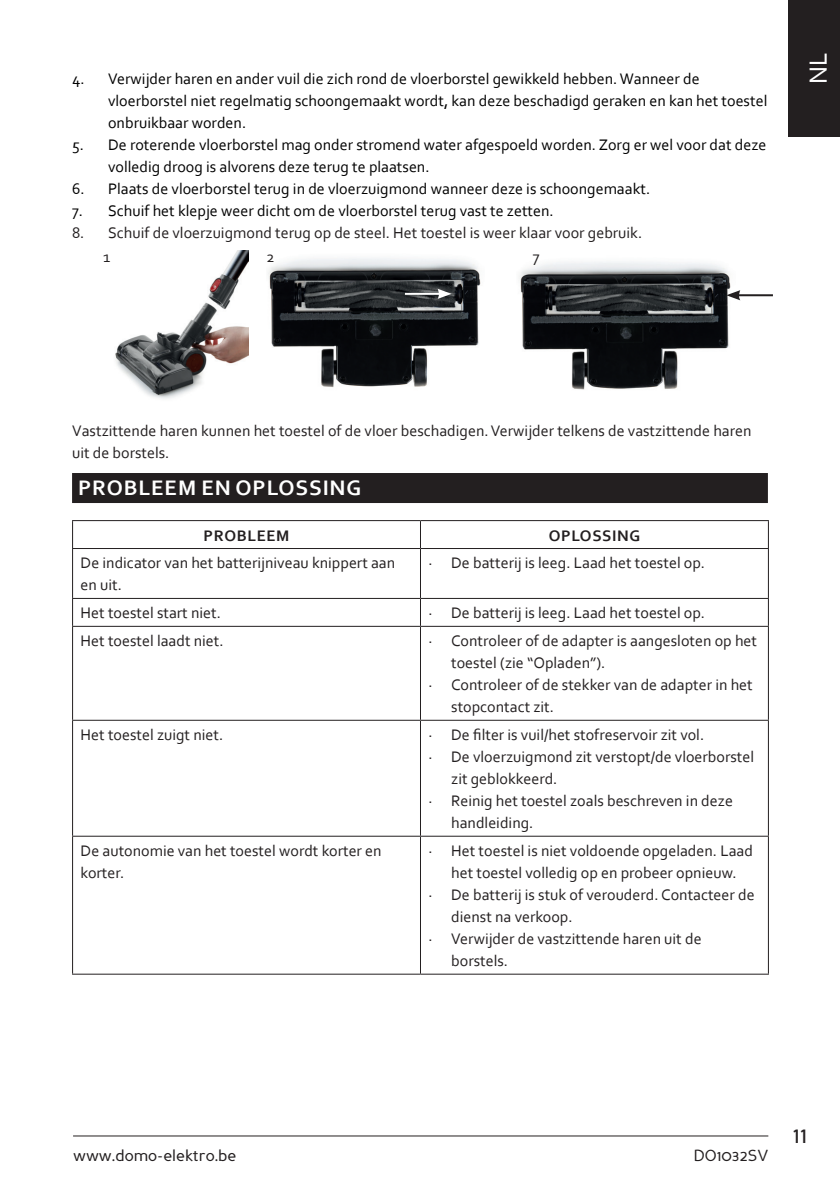
<style>
.page{position:relative;width:840px;height:1191px;background:#fff}
.page>*{position:absolute;margin:0;border:0;box-sizing:border-box;transform-origin:0 0}
.t1{font:26px "Corbel";color:#fff}
.t2{font:24px "Perspective Sans";color:#231f20}
.t3{font:700 22px "Corbel";letter-spacing:.04em;color:#fff}
.t4{font:16px/22px "Corbel";color:#231f20}
.t5{font:16px/22px "Corbel";color:#000}
.t6{font:16px "Perspective Sans";color:#231f20}
.t7{font:700 16px "Corbel";letter-spacing:.04em;color:#231f20}
</style>
<div class="page">
<hr style="left:73px;top:1135px;width:694px;height:1px;background:#231f20">
<div style="left:788px;top:0;width:51px;height:136px;background:#231f20"></div>
<div style="left:72px;top:473px;width:695px;height:30px;background:#231f20"></div>
<hr style="left:72px;top:520px;width:348px;height:1px;background:#231f20">
<svg style="left:72px;top:521px;width:1px;height:27px"></svg>
<hr style="left:420px;top:520px;width:348px;height:1px;background:#231f20">
<svg style="left:420px;top:521px;width:1px;height:27px"></svg>
<svg style="left:767px;top:521px;width:1px;height:27px"></svg>
<hr style="left:72px;top:549px;width:1px;height:49px;background:#231f20">
<hr style="left:420px;top:549px;width:1px;height:49px;background:#231f20">
<hr style="left:767px;top:549px;width:1px;height:49px;background:#231f20">
<hr style="left:72px;top:598px;width:348px;height:1px;background:#231f20">
<svg style="left:72px;top:599px;width:1px;height:27px"></svg>
<hr style="left:420px;top:598px;width:348px;height:1px;background:#231f20">
<svg style="left:420px;top:599px;width:1px;height:27px"></svg>
<svg style="left:767px;top:599px;width:1px;height:27px"></svg>
<hr style="left:72px;top:626px;width:348px;height:1px;background:#231f20">
<hr style="left:72px;top:627px;width:1px;height:93px;background:#231f20">
<hr style="left:420px;top:626px;width:348px;height:1px;background:#231f20">
<hr style="left:420px;top:627px;width:1px;height:93px;background:#231f20">
<hr style="left:767px;top:627px;width:1px;height:93px;background:#231f20">
<hr style="left:72px;top:720px;width:348px;height:1px;background:#231f20">
<hr style="left:72px;top:721px;width:1px;height:114px;background:#231f20">
<hr style="left:420px;top:720px;width:348px;height:1px;background:#231f20">
<hr style="left:420px;top:721px;width:1px;height:114px;background:#231f20">
<hr style="left:767px;top:721px;width:1px;height:114px;background:#231f20">
<hr style="left:72px;top:835px;width:348px;height:1px;background:#231f20">
<hr style="left:72px;top:836px;width:1px;height:137px;background:#231f20">
<hr style="left:420px;top:835px;width:348px;height:1px;background:#231f20">
<hr style="left:420px;top:836px;width:1px;height:137px;background:#231f20">
<hr style="left:767px;top:836px;width:1px;height:137px;background:#231f20">
<hr style="left:72px;top:973px;width:348px;height:1px;background:#231f20">
<hr style="left:420px;top:973px;width:348px;height:1px;background:#231f20">
<hr style="left:72px;top:548px;width:348px;height:1px;background:#231f20">
<hr style="left:420px;top:548px;width:348px;height:1px;background:#231f20">
<img style="left:268px;top:258px;width:213px;height:130px">
<img style="left:115px;top:250px;width:133px;height:149px">
<img style="left:519px;top:262px;width:212px;height:128px">
<hr style="left:404px;top:293px;width:36px;height:2px;background:#fff">
<svg style="left:437px;top:289px;width:14px;height:10px"></svg>
<hr style="left:736px;top:294px;width:36px;height:2px;background:#231f20">
<svg style="left:725px;top:290px;width:15px;height:10px"></svg>
<p class="t5" style="left:72px;top:67px;width:628px">4. Verwijder haren en ander vuil die zich rond de vloerborstel gewikkeld hebben. Wanneer de</p>
<p class="t5" style="left:108px;top:89px;width:660px">vloerborstel niet regelmatig schoongemaakt wordt, kan deze beschadigd geraken en kan het toestel onbruikbaar worden.</p>
<p class="t5" style="left:108px;top:133px;width:659px;text-indent:-36px">5. De roterende vloerborstel mag onder stromend water afgespoeld worden. Zorg er wel voor dat deze volledig droog is alvorens deze terug te plaatsen.</p>
<p class="t5" style="left:72px;top:177px;width:579px">6. Plaats de vloerborstel terug in de vloerzuigmond wanneer deze is schoongemaakt.</p>
<p class="t5" style="left:72px;top:199px;width:483px">7. Schuif het klepje weer dicht om de vloerborstel terug vast te zetten.</p>
<p class="t4" style="left:72px;top:221px;width:571px">8. Schuif de vloerzuigmond terug op de steel. Het toestel is weer klaar voor gebruik.</p>
<p class="t4" style="left:103px;top:246px;width:9px">1</p>
<p class="t4" style="left:266px;top:246px;width:10px">2</p>
<p class="t4" style="left:532px;top:246px;width:8px">7</p>
<h1 class="t1" style="left:801px;top:84px;width:33px;rotate:-90deg">NL</h1>
<p class="t4" style="left:72px;top:419px;width:680px">Vastzittende haren kunnen het toestel of de vloer beschadigen. Verwijder telkens de vastzittende haren uit de borstels.</p>
<h3 class="t3" style="left:78px;top:474px;width:284px">PROBLEEM EN OPLOSSING</h3>
<p class="t7" style="left:203px;top:525px;width:87px">PROBLEEM</p>
<p class="t7" style="left:548px;top:525px;width:93px">OPLOSSING</p>
<p class="t4" style="left:81px;top:552px;width:316px">De indicator van het batterijniveau knippert aan en uit.</p>
<p class="t4" style="left:428px;top:552px;width:278px">· De batterij is leeg. Laad het toestel op.</p>
<p class="t4" style="left:81px;top:601px;width:142px">Het toestel start niet.</p>
<p class="t4" style="left:428px;top:601px;width:278px">· De batterij is leeg. Laad het toestel op.</p>
<p class="t4" style="left:81px;top:629px;width:144px">Het toestel laadt niet.</p>
<p class="t4" style="left:428px;top:629px;width:330px">· Controleer of de adapter is aangesloten op het</p>
<p class="t4" style="left:451px;top:651px;width:156px">toestel (zie “Opladen”).</p>
<p class="t4" style="left:428px;top:673px;width:325px">· Controleer of de stekker van de adapter in het</p>
<p class="t4" style="left:451px;top:695px;width:104px">stopcontact zit.</p>
<p class="t4" style="left:81px;top:723px;width:144px">Het toestel zuigt niet.</p>
<p class="t4" style="left:428px;top:723px;width:277px">· De filter is vuil/het stofreservoir zit vol.</p>
<p class="t4" style="left:428px;top:745px;width:327px">· De vloerzuigmond zit verstopt/de vloerborstel</p>
<p class="t4" style="left:451px;top:767px;width:108px">zit geblokkeerd.</p>
<p class="t4" style="left:428px;top:789px;width:306px">· Reinig het toestel zoals beschreven in deze</p>
<p class="t4" style="left:451px;top:811px;width:84px">handleiding.</p>
<p class="t4" style="left:81px;top:839px;width:302px">De autonomie van het toestel wordt korter en korter.</p>
<p class="t4" style="left:428px;top:839px;width:326px">· Het toestel is niet voldoende opgeladen. Laad</p>
<p class="t4" style="left:451px;top:861px;width:287px">het toestel volledig op en probeer opnieuw.</p>
<p class="t4" style="left:428px;top:883px;width:327px">· De batterij is stuk of verouderd. Contacteer de</p>
<p class="t4" style="left:451px;top:905px;width:123px">dienst na verkoop.</p>
<p class="t4" style="left:428px;top:927px;width:274px">· Verwijder de vastzittende haren uit de</p>
<p class="t4" style="left:451px;top:949px;width:58px">borstels.</p>
<p class="t6" style="left:73px;top:1146px;width:165px">www.domo-elektro.be</p>
<p class="t6" style="left:693px;top:1146px;width:76px">DO1032SV</p>
<h2 class="t2" style="left:792px;top:1120px;width:16px">11</h2>
</div>
